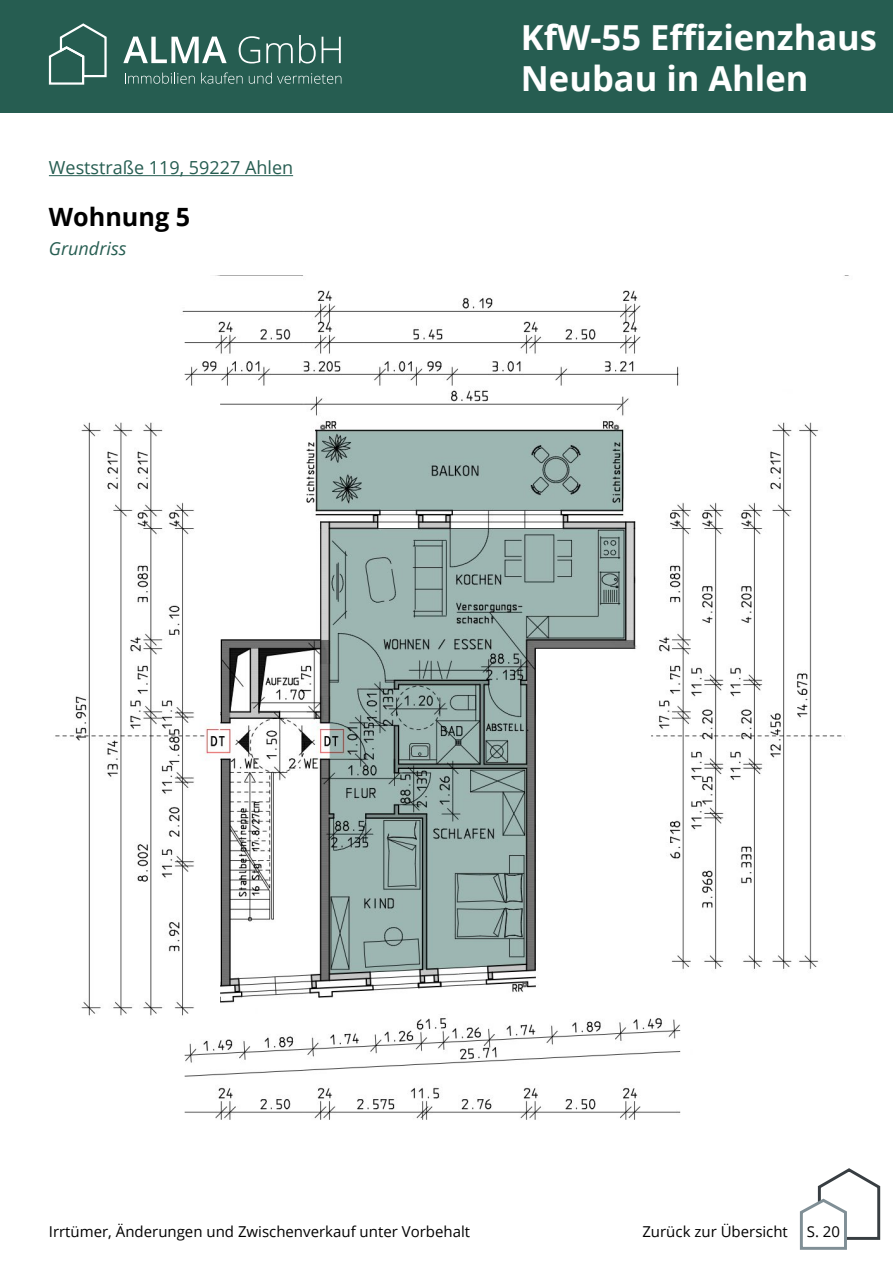
<style>
.page{position:relative;width:893px;height:1263px;background:#fff}
.page>*{position:absolute;margin:0;border:0;box-sizing:border-box;transform-origin:0 0}
.t1{font:700 34.5px/41.4px "Open Sans";color:#fff}
.t2{font:700 25.2px "Open Sans";color:#000}
.t3{font:18px "Open Sans";color:#265d51}
.t4{font:italic 18px "Open Sans";color:#265d51}
.t5{font:15px "Open Sans";color:#000}
</style>
<div class="page">
<div style="left:0;top:0;width:893px;height:113px;background:#265d51"></div>
<svg style="left:123px;top:37px;width:104px;height:26px"></svg>
<svg style="left:239px;top:36px;width:21px;height:27px"></svg>
<svg style="left:266px;top:43px;width:27px;height:20px"></svg>
<svg style="left:299px;top:35px;width:17px;height:28px"></svg>
<svg style="left:322px;top:37px;width:19px;height:26px"></svg>
<svg style="left:125px;top:73px;width:70px;height:11px"></svg>
<svg style="left:201px;top:72px;width:42px;height:12px"></svg>
<svg style="left:249px;top:73px;width:92px;height:11px"></svg>
<svg style="left:49px;top:23px;width:58px;height:62px"></svg>
<svg style="left:800px;top:1168px;width:80px;height:82px"></svg>
<hr style="left:49px;top:175px;width:244px;height:1px;background:#265d51">
<img style="left:55px;top:275px;width:794px;height:845px">
<p class="t3" style="left:49px;top:155px;width:246px">Weststraße 119, 59227 Ahlen</p>
<h2 class="t2" style="left:49px;top:199px;width:143px">Wohnung 5</h2>
<p class="t4" style="left:49px;top:236px;width:79px">Grundriss</p>
<h1 class="t1" style="left:521px;top:16px;width:358px">KfW-55 Effizienzhaus<br>Neubau in Ahlen</h1>
<p class="t5" style="left:49px;top:1221px;width:423px">Irrtümer, Änderungen und Zwischenverkauf unter Vorbehalt</p>
<p class="t5" style="left:642px;top:1221px;width:147px">Zurück zur Übersicht</p>
<p class="t5" style="left:807px;top:1221px;width:35px">S. 20</p>
</div>
